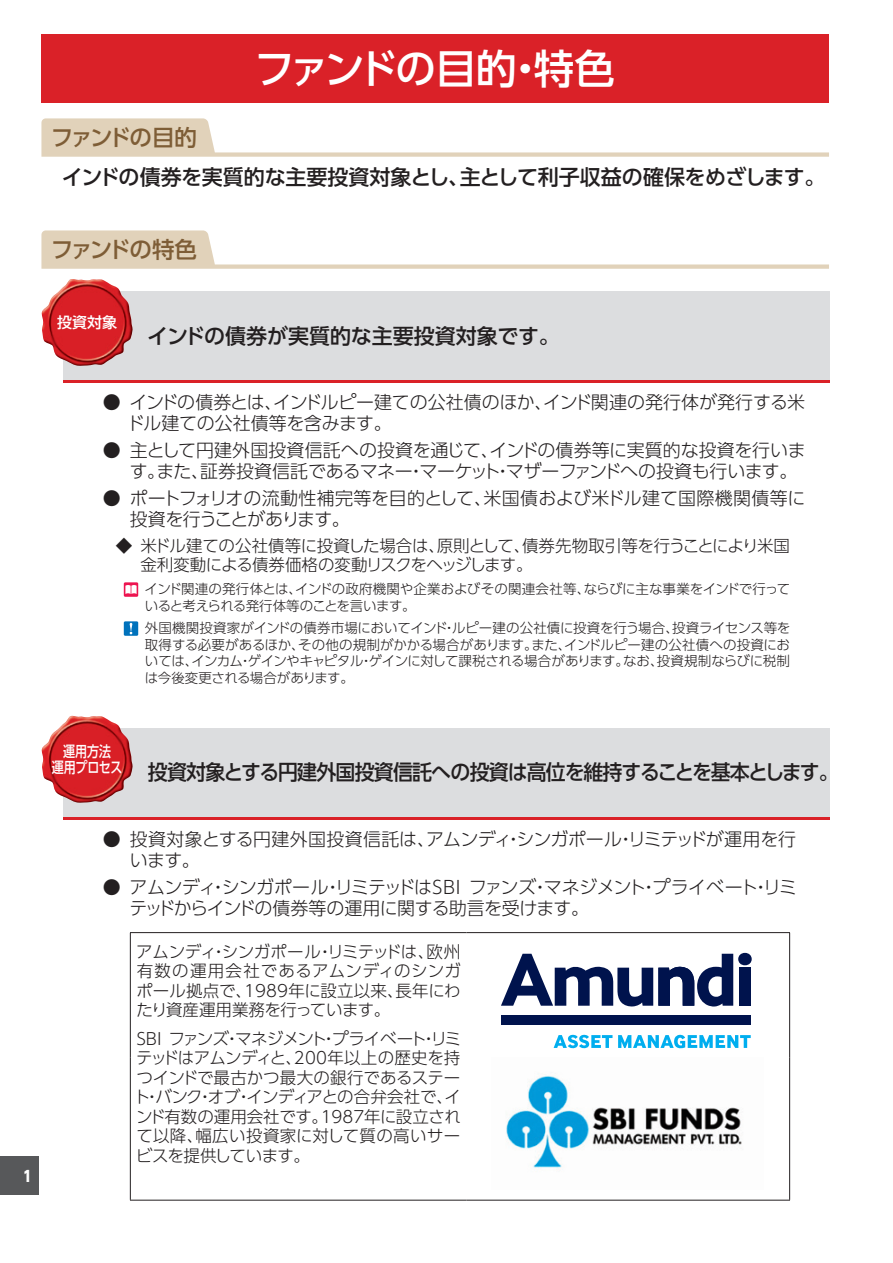
<style>
.page{position:relative;width:893px;height:1263px;background:#fff}
.page>*{position:absolute;margin:0;border:0;box-sizing:border-box;transform-origin:0 0}
.t1{font:500 40.5px "UD Shin Go Pro";letter-spacing:-.06em;color:#fff}
.t2{font:500 22.5px "UD Shin Go Pro";letter-spacing:-.095em;color:#7e5d36}
.t3{font:500 21px "UD Shin Go Pro";letter-spacing:-.01em;color:#231f20}
.t4{font:500 21px "UD Shin Go Pro";letter-spacing:-.04em;color:#231f20;scale:.95 1}
.t5{font:500 21px "UD Shin Go Pro";color:#231f20}
.t6{font:300 18px/21px "UD Shin Go Pro";letter-spacing:-.02em;color:#231f20}
.t7{font:300 18px/21px "UD Shin Go Pro";letter-spacing:-.045em;color:#231f20}
.t8{font:300 16.5px/19.5px "UD Shin Go Pro";letter-spacing:-.005em;color:#231f20;text-align:justify}
.t9{font:300 16.5px/19.5px "UD Shin Go Pro";letter-spacing:-.025em;color:#231f20}
.t10{font:500 15px/16.5px "UD Shin Go Pro";color:#fff;text-align:center;scale:.8 1}
.t11{font:500 15px "UD Shin Go Pro";color:#fff}
.t12{font:800 15px "UD Shin Go Pro";color:#fff;scale:.9 1}
.t13{font:300 13.5px/16.5px "UD Shin Go Pro";letter-spacing:-.02em;color:#231f20}
</style>
<div class="page">
<div style="left:0;top:1157px;width:38px;height:38px;background:#57585a"></div>
<div style="left:41px;top:35px;width:788px;height:68px;background:#da2128"></div>
<svg style="left:41px;top:118px;width:788px;height:39px"></svg>
<svg style="left:41px;top:230px;width:788px;height:39px"></svg>
<div style="left:63px;top:291px;width:766px;height:92px;background:#dcdddf"></div>
<hr style="left:63px;top:380px;width:766px;height:3px;background:#da2128">
<img style="left:41px;top:279px;width:92px;height:87px">
<div style="left:124px;top:582px;width:14px;height:15px;background:#ed1450"></div>
<svg style="left:125px;top:585px;width:12px;height:9px"></svg>
<div style="left:124px;top:621px;width:14px;height:15px;background:#0072bc"></div>
<svg style="left:130px;top:623px;width:2px;height:11px"></svg>
<div style="left:63px;top:728px;width:766px;height:92px;background:#dcdddf"></div>
<hr style="left:63px;top:817px;width:766px;height:3px;background:#da2128">
<img style="left:41px;top:716px;width:92px;height:87px">
<hr style="left:130px;top:932px;width:336px;height:1px;background:#231f20">
<hr style="left:130px;top:933px;width:1px;height:124px;background:#231f20">
<hr style="left:466px;top:932px;width:324px;height:1px;background:#231f20">
<hr style="left:789px;top:933px;width:1px;height:124px;background:#231f20">
<hr style="left:130px;top:1057px;width:1px;height:143px;background:#231f20">
<hr style="left:789px;top:1057px;width:1px;height:143px;background:#231f20">
<hr style="left:130px;top:1200px;width:336px;height:1px;background:#231f20">
<hr style="left:466px;top:1200px;width:324px;height:1px;background:#231f20">
<div style="left:501px;top:1015px;width:250px;height:10px;background:#00134d"></div>
<svg style="left:501px;top:954px;width:232px;height:53px"></svg>
<div style="left:738px;top:953px;width:14px;height:12px;background:#00134d;border-radius:50%"></div>
<div style="left:739px;top:968px;width:12px;height:38px;background:#00134d"></div>
<svg style="left:554px;top:1035px;width:58px;height:13px"></svg>
<svg style="left:618px;top:1035px;width:133px;height:13px"></svg>
<img style="left:506px;top:1074px;width:236px;height:94px">
<h1 class="t1" style="left:254px;top:36px;width:362px">ファンドの目的・特色</h1>
<h2 class="t2" style="left:51px;top:119px;width:147px">ファンドの目的</h2>
<h3 class="t3" style="left:62px;top:160px;width:765px">インドの債券を実質的な主要投資対象とし、主として利子収益の確保をめざします。</h3>
<h2 class="t2" style="left:51px;top:231px;width:148px">ファンドの特色</h2>
<p class="t11" style="left:57px;top:310px;width:61px">投資対象</p>
<h3 class="t5" style="left:147px;top:318px;width:414px">インドの債券が実質的な主要投資対象です。</h3>
<h3 class="t6" style="left:127px;top:391px;width:680px;text-indent:-24px">● インドの債券とは、インドルピー建ての公社債のほか、インド関連の発行体が発行する米ドル建ての公社債等を含みます。</h3>
<h3 class="t6" style="left:130px;top:439px;width:677px;text-indent:-27px">● 主として円建外国投資信託への投資を通じて、インドの債券等に実質的な投資を行います。また、証券投資信託であるマネー・マーケット・マザーファンドへの投資も行います。</h3>
<h3 class="t6" style="left:130px;top:487px;width:677px;text-indent:-27px">● ポートフォリオの流動性補完等を目的として、米国債および米ドル建て国際機関債等に投資を行うことがあります。</h3>
<p class="t9" style="left:140px;top:535px;width:651px;text-indent:-25px">◆ 米ドル建ての公社債等に投資した場合は、原則として、債券先物取引等を行うことにより米国金利変動による債券価格の変動リスクをヘッジします。</p>
<p class="t13" style="left:145px;top:580px;width:647px">インド関連の発行体とは、インドの政府機関や企業およびその関連会社等、ならびに主な事業をインドで行っていると考えられる発行体等のことを言います。</p>
<p class="t13" style="left:145px;top:619px;width:647px;text-align:justify">外国機関投資家がインドの債券市場においてインド・ルピー建の公社債に投資を行う場合、投資ライセンス等を取得する必要があるほか、その他の規制がかかる場合があります。また、インドルピー建の公社債への投資においては、インカム・ゲインやキャピタル・ゲインに対して課税される場合があります。なお、投資規制ならびに税制は今後変更される場合があります。</p>
<p class="t12" style="left:23px;top:1163px;width:11px">1</p>
<p class="t10" style="left:52px;top:742px;width:90px">運用方法<br>運用プロセス</p>
<h3 class="t4" style="left:148px;top:755px;width:729px">投資対象とする円建外国投資信託への投資は高位を維持することを基本とします。</h3>
<h3 class="t6" style="left:130px;top:828px;width:668px;text-indent:-27px">● 投資対象とする円建外国投資信託は、アムンディ・シンガポール・リミテッドが運用を行います。</h3>
<h3 class="t7" style="left:129px;top:876px;width:669px;text-indent:-26px">● アムンディ・シンガポール・リミテッドはＳＢＩ ファンズ・マネジメント・プライベート・リミテッドからインドの債券等の運用に関する助言を受けます。</h3>
<p class="t8" style="left:136px;top:941px;width:326px">アムンディ・シンガポール・リミテッドは、欧州有数の運用会社であるアムンディのシンガポール拠点で、1989年に設立以来、長年にわたり資産運用業務を行っています。</p>
<p class="t8" style="left:133px;top:1028px;width:330px">ＳＢＩファンズ・マネジメント・プライベート・リミテッドはアムンディと、200年以上の歴史を持つインドで最古かつ最大の銀行であるステート・バンク・オブ・インディアとの合弁会社で、インド有数の運用会社です。1987年に設立されて以降、幅広い投資家に対して質の高いサービスを提供しています。</p>
</div>
